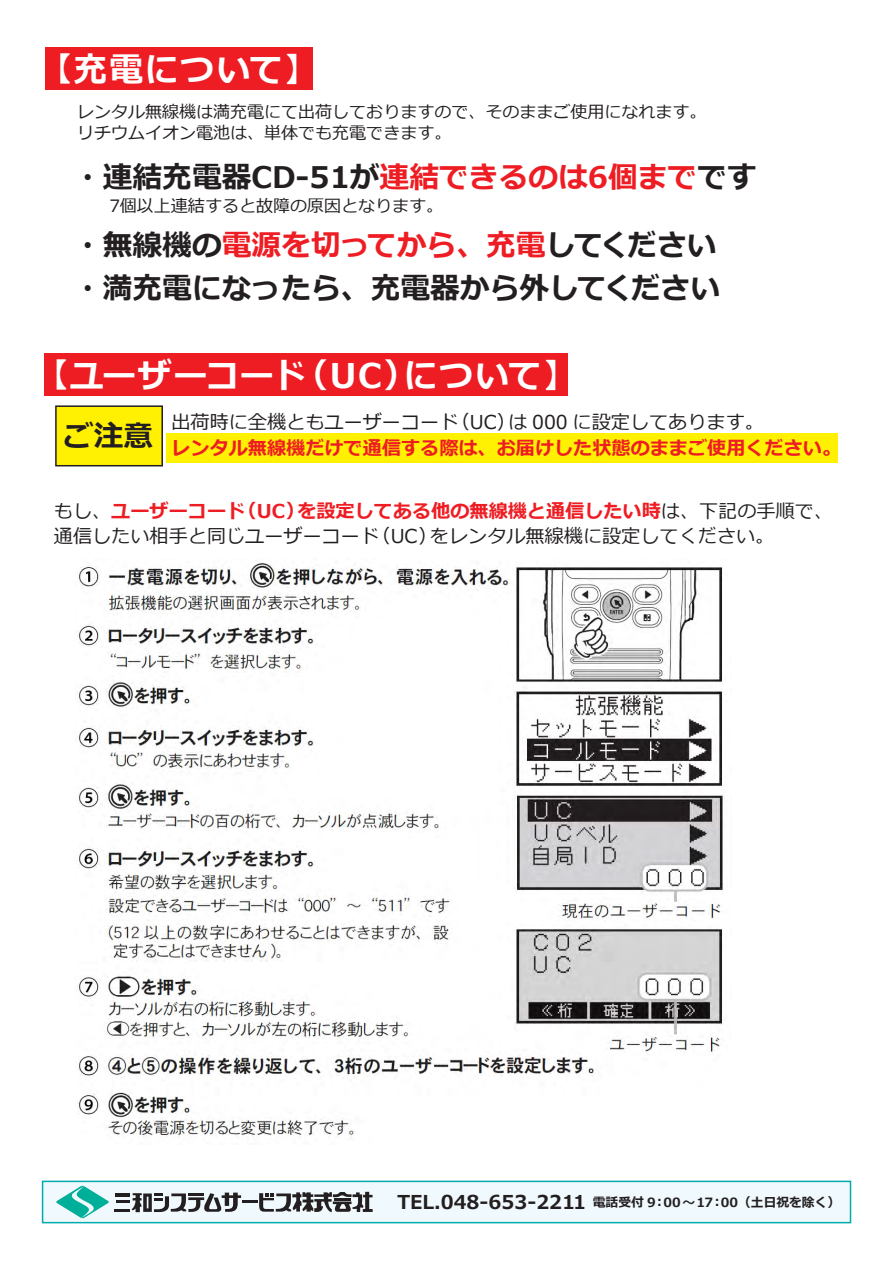
<style>
.page{position:relative;width:893px;height:1263px;background:#fff}
.page>*{position:absolute;margin:0;border:0;box-sizing:border-box;transform-origin:0 0}
.t1{font:700 34.05px "Meiryo";letter-spacing:.025em;color:#fff}
.t2{font:700 34.05px "Meiryo";letter-spacing:.05em;color:#fff}
.t3{font:700 29.7px/42.6px "Meiryo";color:#231f20}
.t4{font:19.2px/25.5px "Meiryo";color:#231f20}
.t5{font:700 19.2px "Meiryo";color:#ee1d23}
.t6{font:16.95px/21.3px "Meiryo";color:#231f20}
.t7{font:700 12.75px "Meiryo";color:#231f20}
.s1{color:#ee1d23}
.s2{font-weight:700;color:#ee1d23}
.s3{font-size:19.2px}
</style>
<div class="page">
<div style="left:45px;top:353px;width:523px;height:43px;background:#ee1d23"></div>
<div style="left:55px;top:405px;width:108px;height:61px;background:#fff101;border:2px solid #231f20"></div>
<div style="left:45px;top:47px;width:268px;height:43px;background:#ee1d23"></div>
<img style="left:77px;top:563px;width:646px;height:575px">
<div style="left:166px;top:433px;width:672px;height:30px;background:#fff101"></div>
<div style="left:42px;top:1180px;width:809px;height:43px;background:#f0f9fd;border:2px solid #00aaad"></div>
<hr style="left:115px;top:1193px;width:15px;height:3px;background:#231f20">
<hr style="left:115px;top:1208px;width:15px;height:3px;background:#231f20">
<svg style="left:116px;top:1192px;width:125px;height:20px"></svg>
<hr style="left:242px;top:1200px;width:15px;height:3px;background:#231f20">
<svg style="left:259px;top:1192px;width:114px;height:20px"></svg>
<svg style="left:56px;top:1185px;width:53px;height:33px"></svg>
<h1 class="t2" style="left:38px;top:46px;width:283px">【充電について】</h1>
<p class="t6" style="left:77px;top:102px;width:631px">レンタル無線機は満充電にて出荷しておりますので、そのままご使用になれます。リチウムイオン電池は、単体でも充電できます。</p>
<h2 class="t3" style="left:73px;top:157px;width:685px">・連結充電器CD-51が<span class="s1">連結できるのは6個まで</span>です</h2>
<p class="t6" style="left:109px;top:196px;width:335px">7個以上連結すると故障の原因となります。</p>
<h2 class="t3" style="left:73px;top:225px;width:649px">・無線機の<span class="s1">電源を切ってから、充電</span>してください・満充電になったら、充電器から外してください</h2>
<h1 class="t1" style="left:34px;top:352px;width:545px">【ユーザーコード（UC）について】</h1>
<h2 class="t3" style="left:64px;top:416px;width:91px">ご注意</h2>
<p class="t4" style="left:171px;top:411px;width:594px">出荷時に全機ともユーザーコード（UC）は 000 に設定してあります。</p>
<p class="t5" style="left:171px;top:434px;width:671px">レンタル無線機だけで通信する際は、お届けした状態のままご使用ください。</p>
<p class="t4" style="left:54px;top:499px;width:781px">もし、<span class="s2">ユーザーコード（UC）を設定してある他の無線機と通信したい時</span>は、下記の手順で、通信したい相手と同じユーザーコード（UC）をレンタル無線機に設定してください。</p>
<p class="t7" style="left:397px;top:1194px;width:444px"><span class="s3">TEL.048-653-2211</span> 電話受付 9︓00～17︓00（土日祝を除く）</p>
</div>
